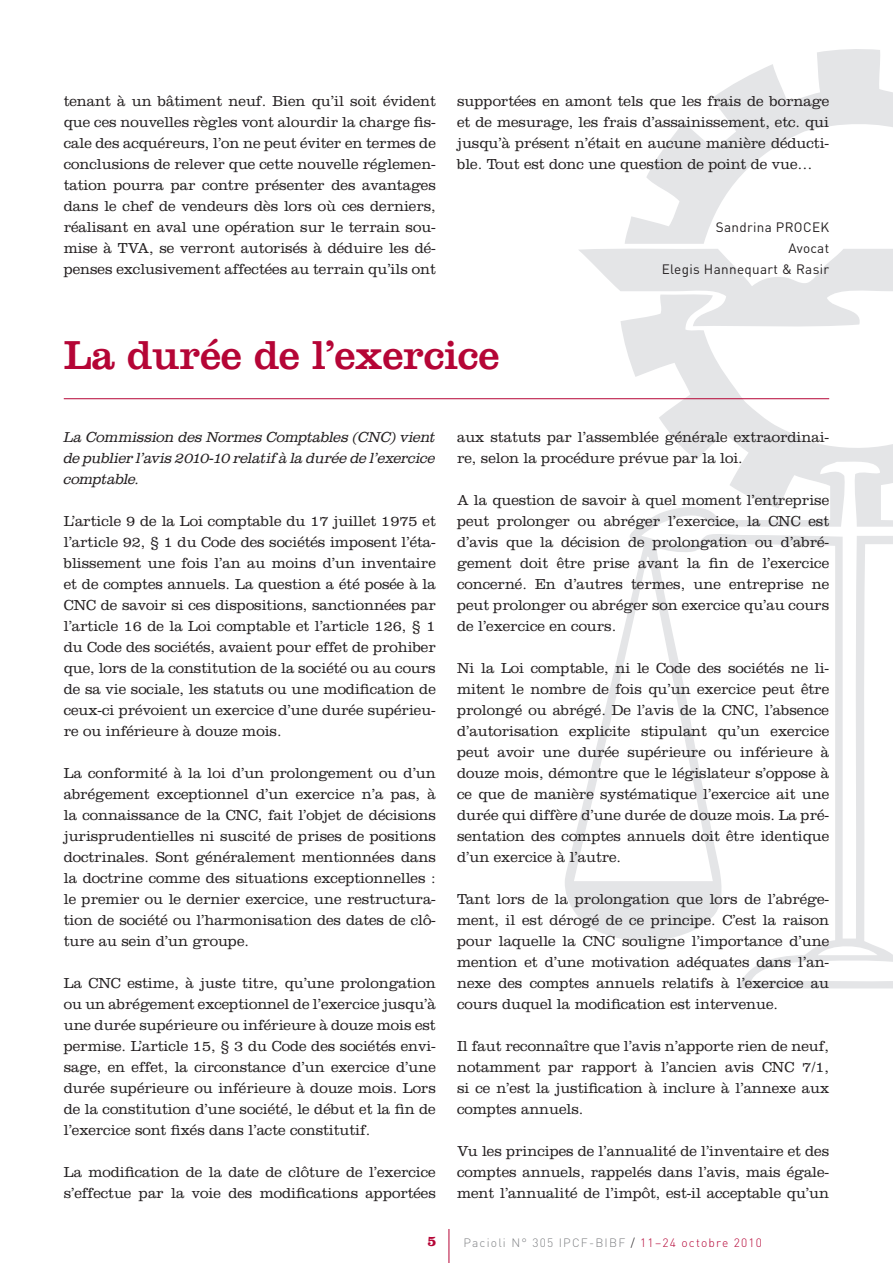
<style>
.page{position:relative;width:893px;height:1263px;background:#fff}
.page>*{position:absolute;margin:0;border:0;box-sizing:border-box;transform-origin:0 0}
.Titel_0{font:42px "Clarendon LT Std";letter-spacing:-.01em;color:#b50536}
.Body_W{font:300 15px/21px "Clarendon LT Std";letter-spacing:-.005em;color:#231f20;text-align:justify}
.Body_W-2{font:italic 300 15px/21px "Clarendon Std";letter-spacing:-.025em;color:#231f20;text-align:justify}
.t1{font:700 14.85px "Clarendon LT Std";color:#b50536}
.Auteur{font:13.5px/21px "DIN";letter-spacing:.025em;color:#231f20;text-align:right}
.t2{font:300 12px "DIN";letter-spacing:.1em;color:#808285}
.s1{color:#231f20}
.s2{color:#b50536}
</style>
<div class="page">
<svg style="left:565px;top:49px;width:328px;height:939px"></svg>
<hr style="left:449px;top:1229px;width:1px;height:34px;background:#b50536">
<hr style="left:64px;top:398px;width:765px;height:1px;background:#b50536">
<p class="Body_W" style="left:64px;top:91px;width:374px">tenant à un bâtiment neuf. Bien qu’il soit évident que ces nouvelles règles vont alourdir la charge fis&shy;cale des acquéreurs, l’on ne peut éviter en termes de conclusions de relever que cette nouvelle réglemen&shy;tation pourra par contre présenter des avantages dans le chef de vendeurs dès lors où ces derniers, réalisant en aval une opération sur le terrain sou&shy;mise à TVA, se verront autorisés à déduire les dé&shy;penses exclusivement affectées au terrain qu’ils ont</p>
<p class="Body_W" style="left:457px;top:91px;width:374px">supportées en amont tels que les frais de bornage et de mesurage, les frais d’assainissement, etc. qui jusqu’à présent n’était en aucune manière déducti&shy;ble. Tout est donc une question de point de vue…</p>
<p class="Auteur" style="left:662px;top:216px;width:169px">Sandrina Procek<br>Avocat<br>Elegis Hannequart &amp; Rasir</p>
<p class="Titel_0" style="left:64px;top:330px;width:437px">La durée de l’exercice</p>
<p class="Body_W-2" style="left:64px;top:427px;width:374px">La Commission des Normes Comptables (CNC) vient de publier l’avis 2010-10 relatif à la durée de l’exercice comptable.</p>
<p class="Body_W" style="left:64px;top:511px;width:374px">L’article 9 de la Loi comptable du 17 juillet 1975 et l’article 92, § 1 du Code des sociétés imposent l’éta&shy;blissement une fois l’an au moins d’un inventaire et de comptes annuels. La question a été posée à la CNC de savoir si ces dispositions, sanctionnées par l’article 16 de la Loi comptable et l’article 126, § 1 du Code des sociétés, avaient pour effet de prohiber que, lors de la constitution de la société ou au cours de sa vie sociale, les statuts ou une modification de ceux-ci prévoient un exercice d’une durée supérieu&shy;re ou inférieure à douze mois.</p>
<p class="Body_W" style="left:64px;top:763px;width:374px">La conformité à la loi d’un prolongement ou d’un abrégement exceptionnel d’un exercice n’a pas, à la connaissance de la CNC, fait l’objet de décisions jurisprudentielles ni suscité de prises de positions doctrinales. Sont généralement mentionnées dans la doctrine comme des situations exceptionnelles : le premier ou le dernier exercice, une restructura&shy;tion de société ou l’harmonisation des dates de clô&shy;ture au sein d’un groupe.</p>
<p class="Body_W" style="left:64px;top:973px;width:374px">La CNC estime, à juste titre, qu’une prolongation ou un abrégement exceptionnel de l’exercice jusqu’à une durée supérieure ou inférieure à douze mois est permise. L’article 15, § 3 du Code des sociétés envi&shy;sage, en effet, la circonstance d’un exercice d’une durée supérieure ou inférieure à douze mois. Lors de la constitution d’une société, le début et la fin de l’exercice sont fixés dans l’acte constitutif.</p>
<p class="Body_W" style="left:64px;top:1162px;width:374px">La modification de la date de clôture de l’exercice s’effectue par la voie des modifications apportées</p>
<p class="Body_W" style="left:457px;top:427px;width:374px">aux statuts par l’assemblée générale extraordinai&shy;re, selon la procédure prévue par la loi.</p>
<p class="Body_W" style="left:457px;top:490px;width:374px">A la question de savoir à quel moment l’entreprise peut prolonger ou abréger l’exercice, la CNC est d’avis que la décision de prolongation ou d’abré&shy;gement doit être prise avant la fin de l’exercice concerné. En d’autres termes, une entreprise ne peut prolonger ou abréger son exercice qu’au cours de l’exercice en cours.</p>
<p class="Body_W" style="left:457px;top:658px;width:374px">Ni la Loi comptable, ni le Code des sociétés ne li&shy;mitent le nombre de fois qu’un exercice peut être prolongé ou abrégé. De l’avis de la CNC, l’absence d’autorisation explicite stipulant qu’un exercice peut avoir une durée supérieure ou inférieure à douze mois, démontre que le législateur s’oppose à ce que de manière systématique l’exercice ait une durée qui diffère d’une durée de douze mois. La pré&shy;sentation des comptes annuels doit être identique d’un exercice à l’autre.</p>
<p class="Body_W" style="left:457px;top:889px;width:374px">Tant lors de la prolongation que lors de l’abrége&shy;ment, il est dérogé de ce principe. C’est la raison pour laquelle la CNC souligne l’importance d’une mention et d’une motivation adéquates dans l’an&shy;nexe des comptes annuels relatifs à l’exercice au cours duquel la modification est intervenue.</p>
<p class="Body_W" style="left:457px;top:1036px;width:374px">Il faut reconnaître que l’avis n’apporte rien de neuf, notamment par rapport à l’ancien avis CNC 7/1, si ce n’est la justification à inclure à l’annexe aux comptes annuels.</p>
<p class="Body_W" style="left:457px;top:1141px;width:374px">Vu les principes de l’annualité de l’inventaire et des comptes annuels, rappelés dans l’avis, mais égale&shy;ment l’annualité de l’impôt, est-il acceptable qu’un</p>
<p class="t1" style="left:427px;top:1232px;width:11px">5</p>
<p class="t2" style="left:463px;top:1234px;width:300px">Pacioli N° 305 IPCF-BIBF <span class="s1">/</span> <span class="s2">11–24 octobre 2010</span></p>
</div>
